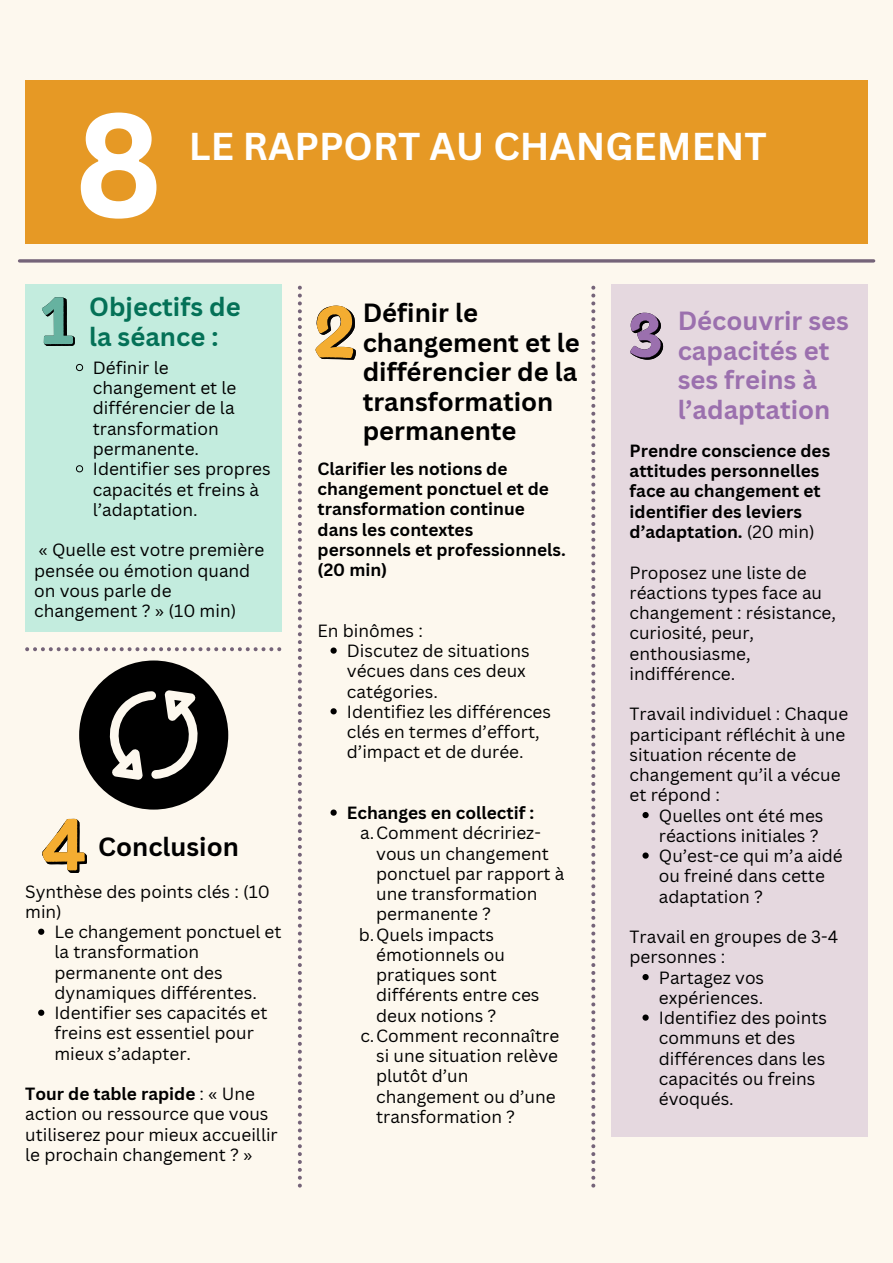
<style>
.page{position:relative;width:893px;height:1263px;background:#fdf8ee}
.page>*{position:absolute;margin:0;border:0;box-sizing:border-box;transform-origin:0 0}
.t1{font:700 144.45px "Canva Sans";color:#fff}
.t2{font:700 37.8px "Canva Sans";color:#fff}
.t3{font:700 25.65px/29.5px "Canva Sans";color:#000}
.t4{font:700 25.65px/29.5px "Canva Sans";color:#9b70ae}
.t5{font:700 25.65px/29.5px "Canva Sans";color:#047157}
.t6{font:17.25px/20.2px "Canva Sans";color:#000}
.t7{font:700 17.25px/20.2px "Canva Sans";color:#000}
.s1{font-weight:700}
.s2{font-weight:400}
</style>
<div class="page">
<svg style="left:298px;top:286px;width:4px;height:901px"></svg>
<svg style="left:591px;top:286px;width:4px;height:901px"></svg>
<svg style="left:25px;top:647px;width:256px;height:4px"></svg>
<svg style="left:20px;top:259px;width:853px;height:4px;background:#897a8b"></svg>
<div style="left:25px;top:284px;width:257px;height:347px;background:#c3ecde"></div>
<div style="left:611px;top:284px;width:257px;height:853px;background:#e5d8df"></div>
<div style="left:25px;top:80px;width:842px;height:164px;background:#e69925"></div>
<svg style="left:315px;top:305px;width:41px;height:54px"></svg>
<svg style="left:42px;top:297px;width:33px;height:49px"></svg>
<svg style="left:630px;top:313px;width:33px;height:47px"></svg>
<svg style="left:42px;top:819px;width:45px;height:54px"></svg>
<svg style="left:79px;top:660px;width:149px;height:149px"></svg>
<svg style="left:330px;top:647px;width:7px;height:7px"></svg>
<svg style="left:330px;top:708px;width:7px;height:6px"></svg>
<svg style="left:330px;top:809px;width:7px;height:7px"></svg>
<svg style="left:76px;top:364px;width:7px;height:7px"></svg>
<svg style="left:76px;top:465px;width:7px;height:7px"></svg>
<svg style="left:642px;top:812px;width:6px;height:6px"></svg>
<svg style="left:642px;top:852px;width:6px;height:7px"></svg>
<svg style="left:642px;top:974px;width:6px;height:6px"></svg>
<svg style="left:642px;top:1014px;width:6px;height:7px"></svg>
<svg style="left:38px;top:929px;width:6px;height:6px"></svg>
<svg style="left:38px;top:1010px;width:6px;height:6px"></svg>
<p class="t1" style="left:74px;top:63px;width:90px">8</p>
<p class="t2" style="left:189px;top:119px;width:579px">LE RAPPORT AU CHANGEMENT</p>
<p class="t5" style="left:89px;top:292px;width:153px">Objectifs de la séance :</p>
<p class="t6" style="left:93px;top:357px;width:145px">Définir le changement et le différencier de la transformation permanente.</p>
<p class="t6" style="left:93px;top:458px;width:179px">Identifier ses propres capacités et freins à l’adaptation.</p>
<h2 class="t6" style="left:34px;top:539px;width:231px">« Quelle est votre première pensée ou émotion quand on vous parle de changement ? » (10 min)</h2>
<p class="t3" style="left:98px;top:831px;width:142px">Conclusion</p>
<p class="t6" style="left:25px;top:881px;width:246px">Synthèse des points clés : (10 min)</p>
<p class="t6" style="left:54px;top:921px;width:229px">Le changement ponctuel et la transformation permanente ont des dynamiques différentes.</p>
<p class="t6" style="left:54px;top:1002px;width:214px">Identifier ses capacités et freins est essentiel pour mieux s’adapter.</p>
<p class="t6" style="left:25px;top:1083px;width:254px"><span class="s1">Tour de table rapide</span> : « Une action ou ressource que vous utiliserez pour mieux accueillir le prochain changement ? »</p>
<p class="t3" style="left:363px;top:297px;width:218px">Définir le changement et le différencier de la transformation permanente</p>
<p class="t4" style="left:677px;top:305px;width:173px">Découvrir ses capacités et ses freins à l’adaptation</p>
<p class="t7" style="left:629px;top:440px;width:202px">Prendre conscience des attitudes personnelles face au changement et identifier des leviers d’adaptation. <span class="s2">(20 min)</span></p>
<p class="t6" style="left:629px;top:562px;width:208px">Proposez une liste de réactions types face au changement : résistance, curiosité, peur, enthousiasme, indifférence.</p>
<p class="t6" style="left:629px;top:703px;width:220px">Travail individuel : Chaque participant réfléchit à une situation récente de changement qu’il a vécue et répond :</p>
<p class="t6" style="left:659px;top:805px;width:166px">Quelles ont été mes réactions initiales ?</p>
<h2 class="t6" style="left:659px;top:845px;width:185px">Qu’est-ce qui m’a aidé ou freiné dans cette adaptation ?</h2>
<h3 class="t6" style="left:629px;top:926px;width:210px">Travail en groupes de 3-4 personnes :</h3>
<p class="t6" style="left:659px;top:967px;width:107px">Partagez vos expériences.</p>
<p class="t6" style="left:659px;top:1007px;width:170px">Identifiez des points communs et des différences dans les capacités ou freins évoqués.</p>
<p class="t7" style="left:317px;top:458px;width:250px">Clarifier les notions de changement ponctuel et de transformation continue dans les contextes personnels et professionnels. (20 min)</p>
<h1 class="t6" style="left:317px;top:620px;width:107px">En binômes :</h1>
<p class="t6" style="left:347px;top:640px;width:184px">Discutez de situations vécues dans ces deux catégories.</p>
<p class="t6" style="left:347px;top:701px;width:206px">Identifiez les différences clés en termes d’effort, d’impact et de durée.</p>
<h2 class="t7" style="left:347px;top:802px;width:189px">Echanges en collectif :</h2>
<p class="t6" style="left:376px;top:822px;width:190px;text-indent:-16px">a.Comment décririez&shy;vous un changement ponctuel par rapport à une transformation permanente ?</p>
<p class="t6" style="left:376px;top:924px;width:165px;text-indent:-17px">b.Quels impacts émotionnels ou pratiques sont différents entre ces deux notions ?</p>
<p class="t6" style="left:376px;top:1025px;width:185px;text-indent:-16px">c.Comment reconnaître si une situation relève plutôt d’un changement ou d’une transformation ?</p>
</div>
